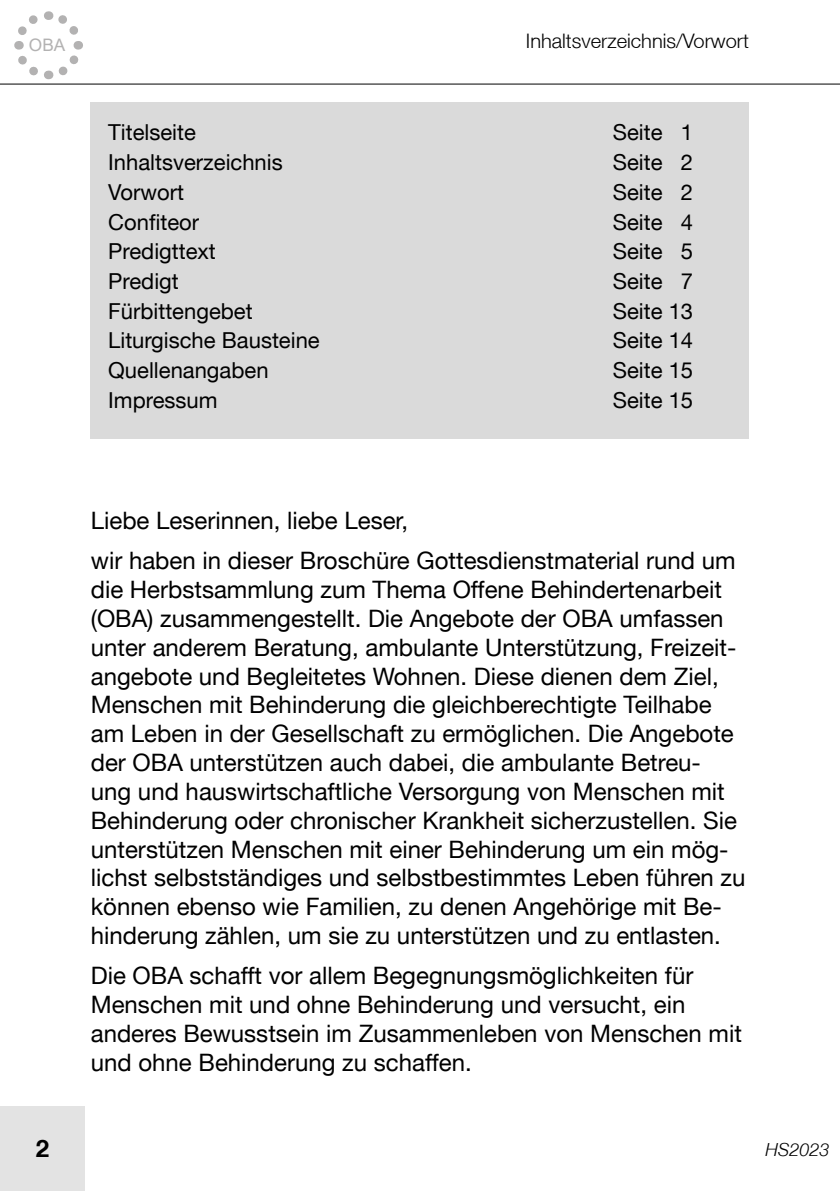
<style>
.page{position:relative;width:840px;height:1191px;background:#fff}
.page>*{position:absolute;margin:0;border:0;box-sizing:border-box;transform-origin:0 0}
.t1{font:24px/28.8px "Helvetica Neue LT";color:#000}
.t2{font:700 24px "Helvetica Neue LT";color:#000}
.t3{font:22px "Helvetica Neue LT";color:#000}
.t4{font:300 20px "Helvetica Neue LT";color:#000}
.t5{font:italic 300 18px "Helvetica Neue LT";color:#000}
.t6{font:17.2px "Arial";color:#b3b2b2}
</style>
<div class="page">
<div style="left:0;top:1106px;width:85px;height:85px;background:#e3e3e3"></div>
<hr style="left:0;top:84px;width:839px;height:1px;background:#000">
<svg style="left:9px;top:11px;width:78px;height:73px"></svg>
<div style="left:91px;top:102px;width:657px;height:336px;background:#dadada"></div>
<p class="t6" style="left:29px;top:33px;width:38px">OBA</p>
<p class="t4" style="left:525px;top:29px;width:224px">Inhaltsverzeichnis/Vorwort</p>
<p class="t3" style="left:108px;top:119px;width:89px">Titelseite</p>
<p class="t3" style="left:612px;top:119px;width:82px">Seite 1</p>
<p class="t3" style="left:108px;top:149px;width:176px">Inhaltsverzeichnis</p>
<p class="t3" style="left:612px;top:149px;width:82px">Seite 2</p>
<p class="t3" style="left:108px;top:179px;width:77px">Vorwort</p>
<p class="t3" style="left:612px;top:179px;width:82px">Seite 2</p>
<p class="t3" style="left:108px;top:208px;width:92px">Confiteor</p>
<p class="t3" style="left:612px;top:208px;width:82px">Seite 4</p>
<p class="t3" style="left:108px;top:238px;width:109px">Predigttext</p>
<p class="t3" style="left:612px;top:238px;width:82px">Seite 5</p>
<p class="t3" style="left:108px;top:268px;width:72px">Predigt</p>
<p class="t3" style="left:612px;top:268px;width:82px">Seite 7</p>
<p class="t3" style="left:108px;top:298px;width:146px">Fürbittengebet</p>
<p class="t3" style="left:612px;top:298px;width:82px">Seite 13</p>
<p class="t3" style="left:108px;top:327px;width:213px">Liturgische Bausteine</p>
<p class="t3" style="left:612px;top:327px;width:82px">Seite 14</p>
<p class="t3" style="left:108px;top:357px;width:162px">Quellenangaben</p>
<p class="t3" style="left:612px;top:357px;width:82px">Seite 15</p>
<p class="t3" style="left:108px;top:387px;width:111px">Impressum</p>
<p class="t3" style="left:612px;top:387px;width:82px">Seite 15</p>
<p class="t1" style="left:91px;top:500px;width:646px;line-height:40.2px">Liebe Leserinnen, liebe Leser,<br>wir haben in dieser Broschüre Gottesdienstmaterial rund um</p>
<p class="t1" style="left:91px;top:575px;width:655px">die Herbstsammlung zum Thema Offene Behindertenarbeit (OBA) zusammengestellt. Die Angebote der OBA umfassen unter anderem Beratung, ambulante Unterstützung, Freizeit&shy;angebote und Begleitetes Wohnen. Diese dienen dem Ziel, Menschen mit Behinderung die gleichberechtigte Teilhabe am Leben in der Gesellschaft zu ermöglichen. Die Angebote der OBA unterstützen auch dabei, die ambulante Betreu&shy;ung und hauswirtschaftliche Versorgung von Menschen mit Behinderung oder chronischer Krankheit sicherzustellen. Sie unterstützen Menschen mit einer Behinderung um ein mög&shy;lichst selbstständiges und selbstbestimmtes Leben führen zu können ebenso wie Familien, zu denen Angehörige mit Be&shy;hinderung zählen, um sie zu unterstützen und zu entlasten.</p>
<p class="t1" style="left:91px;top:960px;width:652px">Die OBA schafft vor allem Begegnungsmöglichkeiten für Menschen mit und ohne Behinderung und versucht, ein anderes Bewusstsein im Zusammenleben von Menschen mit und ohne Behinderung zu schaffen.</p>
<p class="t2" style="left:36px;top:1133px;width:15px">2</p>
<p class="t5" style="left:765px;top:1138px;width:66px">HS2023</p>
</div>
